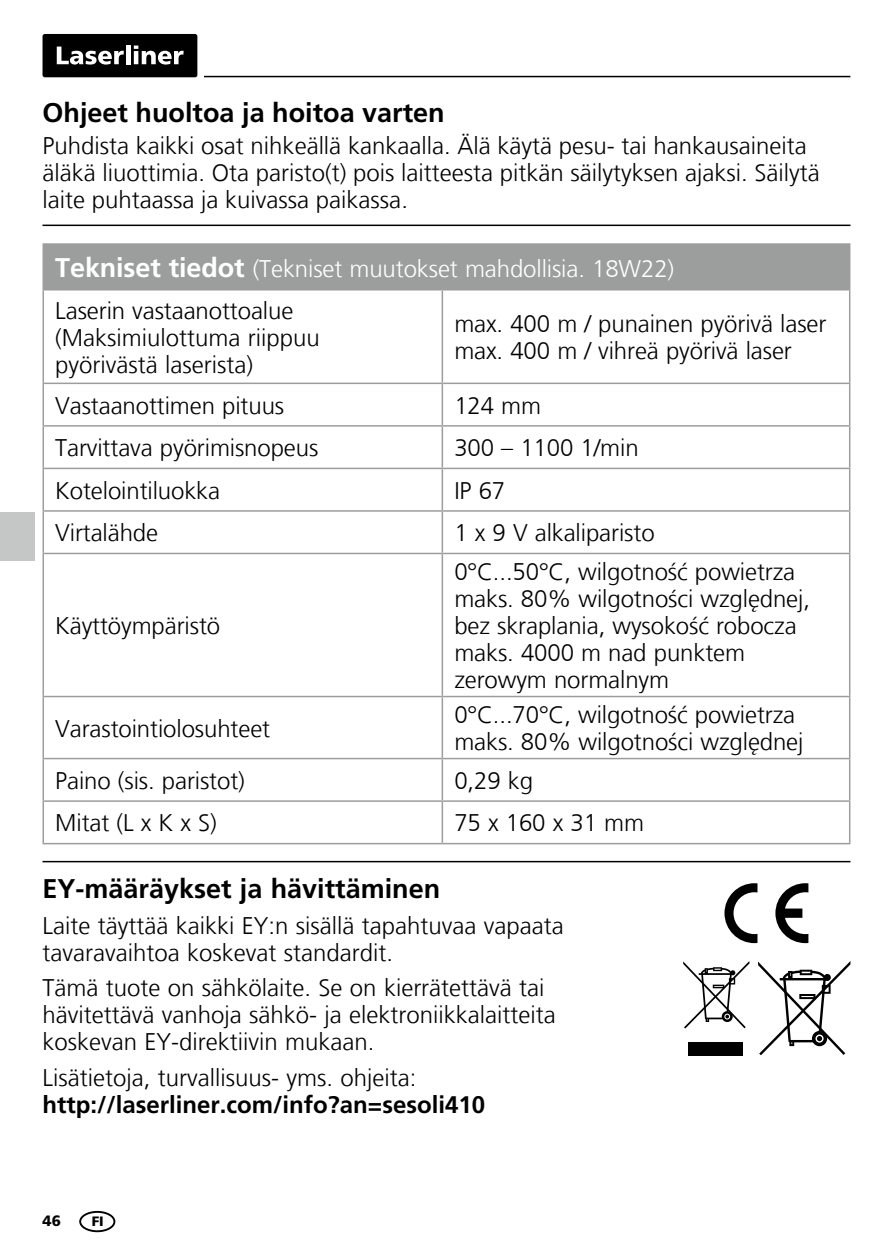
<style>
.page{position:relative;width:893px;height:1259px;background:#fff}
.page>*{position:absolute;margin:0;border:0;box-sizing:border-box;transform-origin:0 0}
.t1{font:700 27px "Frutiger LT Com";color:#000}
.t2{font:300 24px/27px "Frutiger LT Com";color:#000}
.t3{font:300 24px/41.4px "Frutiger LT Com";letter-spacing:-.005em;color:#fff}
.t4{font:700 24px "Frutiger LT Com";color:#000}
.t5{font:900 15px "Frutiger LT Com";color:#000}
.t6{font:900 13.5px "Frutiger LT Com";color:#000}
.s1{font-weight:700;font-size:27px}
.s2{color:#000}
</style>
<div class="page">
<hr style="left:204px;top:76px;width:646px;height:1px;background:#000">
<div style="left:43px;top:34px;width:154px;height:43px;background:#000;border-radius:2px"></div>
<svg style="left:57px;top:47px;width:67px;height:18px"></svg>
<hr style="left:126px;top:45px;width:4px;height:19px;background:#fff">
<svg style="left:134px;top:46px;width:50px;height:19px"></svg>
<div style="left:43px;top:244px;width:807px;height:46px;background:#9c9d9d"></div>
<svg style="left:44px;top:290px;width:805px;height:553px"></svg>
<hr style="left:43px;top:243px;width:399px;height:2px;background:#9c9d9d">
<hr style="left:442px;top:243px;width:408px;height:2px;background:#9c9d9d">
<hr style="left:43px;top:290px;width:1px;height:92px;background:#9c9d9d">
<hr style="left:442px;top:290px;width:1px;height:92px;background:#9c9d9d">
<hr style="left:849px;top:290px;width:1px;height:92px;background:#9c9d9d">
<hr style="left:43px;top:384px;width:1px;height:41px;background:#9c9d9d">
<hr style="left:43px;top:426px;width:1px;height:42px;background:#9c9d9d">
<hr style="left:43px;top:469px;width:1px;height:41px;background:#9c9d9d">
<hr style="left:43px;top:512px;width:1px;height:41px;background:#9c9d9d">
<hr style="left:43px;top:382px;width:399px;height:2px;background:#9c9d9d">
<hr style="left:43px;top:425px;width:399px;height:1px;background:#9c9d9d">
<hr style="left:43px;top:468px;width:399px;height:1px;background:#9c9d9d">
<hr style="left:43px;top:510px;width:399px;height:2px;background:#9c9d9d">
<hr style="left:442px;top:384px;width:1px;height:41px;background:#9c9d9d">
<hr style="left:442px;top:426px;width:1px;height:42px;background:#9c9d9d">
<hr style="left:442px;top:469px;width:1px;height:41px;background:#9c9d9d">
<hr style="left:442px;top:512px;width:1px;height:41px;background:#9c9d9d">
<hr style="left:442px;top:382px;width:408px;height:2px;background:#9c9d9d">
<hr style="left:442px;top:425px;width:408px;height:1px;background:#9c9d9d">
<hr style="left:442px;top:468px;width:408px;height:1px;background:#9c9d9d">
<hr style="left:442px;top:510px;width:408px;height:2px;background:#9c9d9d">
<hr style="left:849px;top:384px;width:1px;height:41px;background:#9c9d9d">
<hr style="left:849px;top:426px;width:1px;height:42px;background:#9c9d9d">
<hr style="left:849px;top:469px;width:1px;height:41px;background:#9c9d9d">
<hr style="left:849px;top:512px;width:1px;height:41px;background:#9c9d9d">
<hr style="left:43px;top:554px;width:1px;height:142px;background:#9c9d9d">
<hr style="left:43px;top:697px;width:1px;height:61px;background:#9c9d9d">
<hr style="left:43px;top:759px;width:1px;height:41px;background:#9c9d9d">
<hr style="left:43px;top:802px;width:1px;height:41px;background:#9c9d9d">
<hr style="left:43px;top:553px;width:399px;height:1px;background:#9c9d9d">
<hr style="left:43px;top:696px;width:399px;height:1px;background:#9c9d9d">
<hr style="left:43px;top:758px;width:399px;height:1px;background:#9c9d9d">
<hr style="left:43px;top:800px;width:399px;height:2px;background:#9c9d9d">
<hr style="left:43px;top:843px;width:399px;height:1px;background:#9c9d9d">
<hr style="left:442px;top:554px;width:1px;height:142px;background:#9c9d9d">
<hr style="left:442px;top:697px;width:1px;height:61px;background:#9c9d9d">
<hr style="left:442px;top:759px;width:1px;height:41px;background:#9c9d9d">
<hr style="left:442px;top:802px;width:1px;height:41px;background:#9c9d9d">
<hr style="left:442px;top:553px;width:408px;height:1px;background:#9c9d9d">
<hr style="left:442px;top:696px;width:408px;height:1px;background:#9c9d9d">
<hr style="left:442px;top:758px;width:408px;height:1px;background:#9c9d9d">
<hr style="left:442px;top:800px;width:408px;height:2px;background:#9c9d9d">
<hr style="left:442px;top:843px;width:408px;height:1px;background:#9c9d9d">
<hr style="left:849px;top:554px;width:1px;height:142px;background:#9c9d9d">
<hr style="left:849px;top:697px;width:1px;height:61px;background:#9c9d9d">
<hr style="left:849px;top:759px;width:1px;height:41px;background:#9c9d9d">
<hr style="left:849px;top:802px;width:1px;height:41px;background:#9c9d9d">
<div style="left:79px;top:1211px;width:36px;height:21px;border:2px solid #000;border-radius:50%"></div>
<div style="left:0;top:512px;width:34px;height:48px;background:#c5c6c6"></div>
<div style="left:688px;top:1042px;width:55px;height:13px;background:#000"></div>
<svg style="left:683px;top:961px;width:66px;height:67px"></svg>
<svg style="left:758px;top:961px;width:92px;height:94px"></svg>
<svg style="left:775px;top:883px;width:33px;height:60px"></svg>
<svg style="left:724px;top:883px;width:33px;height:60px"></svg>
<hr style="left:43px;top:861px;width:807px;height:1px;background:#000">
<hr style="left:43px;top:225px;width:807px;height:1px;background:#000">
<p class="t1" style="left:43px;top:97px;width:404px">Ohjeet huoltoa ja hoitoa varten</p>
<p class="t2" style="left:43px;top:132px;width:779px">Puhdista kaikki osat nihkeällä kankaalla. Älä käytä pesu- tai hankausaineita äläkä liuottimia. Ota paristo(t) pois laitteesta pitkän säilytyksen ajaksi. Säilytä laite puhtaassa ja kuivassa paikassa.</p>
<p class="t3" style="left:55px;top:248px;width:620px"><span class="s1">Tekniset tiedot</span> (Tekniset muutokset mahdollisia. 18W22)<br><span class="s2">Laserin vastaanottoalue</span></p>
<p class="t2" style="left:55px;top:324px;width:266px">(Maksimiulottuma riippuu pyörivästä laserista)</p>
<p class="t2" style="left:454px;top:310px;width:374px">max. 400 m / punainen pyörivä laser max. 400 m / vihreä pyörivä laser</p>
<p class="t2" style="left:55px;top:392px;width:230px">Vastaanottimen pituus</p>
<p class="t2" style="left:454px;top:392px;width:88px">124 mm</p>
<p class="t2" style="left:55px;top:434px;width:265px">Tarvittava pyörimisnopeus</p>
<p class="t2" style="left:454px;top:434px;width:186px">300 – 1100 1/min</p>
<p class="t2" style="left:55px;top:477px;width:166px">Kotelointiluokka</p>
<p class="t2" style="left:454px;top:477px;width:52px">IP 67</p>
<p class="t2" style="left:55px;top:519px;width:104px">Virtalähde</p>
<p class="t2" style="left:454px;top:519px;width:202px">1 x 9 V alkaliparisto</p>
<p class="t2" style="left:55px;top:612px;width:166px">Käyttöympäristö</p>
<p class="t2" style="left:55px;top:715px;width:216px">Varastointiolosuhteet</p>
<p class="t2" style="left:454px;top:558px;width:357px">0°C...50°C, wilgotność powietrza maks. 80% wilgotności względnej, bez skraplania, wysokość robocza maks. 4000 m nad punktem zerowym normalnym</p>
<p class="t2" style="left:454px;top:701px;width:351px">0°C...70°C, wilgotność powietrza maks. 80% wilgotności względnej</p>
<p class="t2" style="left:55px;top:767px;width:191px">Paino (sis. paristot)</p>
<p class="t2" style="left:454px;top:767px;width:80px">0,29 kg</p>
<p class="t2" style="left:55px;top:810px;width:163px">Mitat (L x K x S)</p>
<p class="t2" style="left:454px;top:810px;width:191px">75 x 160 x 31 mm</p>
<p class="t1" style="left:43px;top:873px;width:399px">EY-määräykset ja hävittäminen</p>
<p class="t2" style="left:43px;top:912px;width:523px">Laite täyttää kaikki EY:n sisällä tapahtuvaa vapaata tavaravaihtoa koskevat standardit.</p>
<p class="t2" style="left:43px;top:974px;width:515px">Tämä tuote on sähkölaite. Se on kierrätettävä tai hävitettävä vanhoja sähkö- ja elektroniikkalaitteita koskevan EY-direktiivin mukaan.</p>
<p class="t2" style="left:43px;top:1064px;width:375px">Lisätietoja, turvallisuus- yms. ohjeita:</p>
<p class="t4" style="left:43px;top:1090px;width:444px">http://laserliner.com/info?an=sesoli410</p>
<p class="t5" style="left:43px;top:1212px;width:20px">46</p>
<p class="t6" style="left:92px;top:1213px;width:14px">FI</p>
</div>
